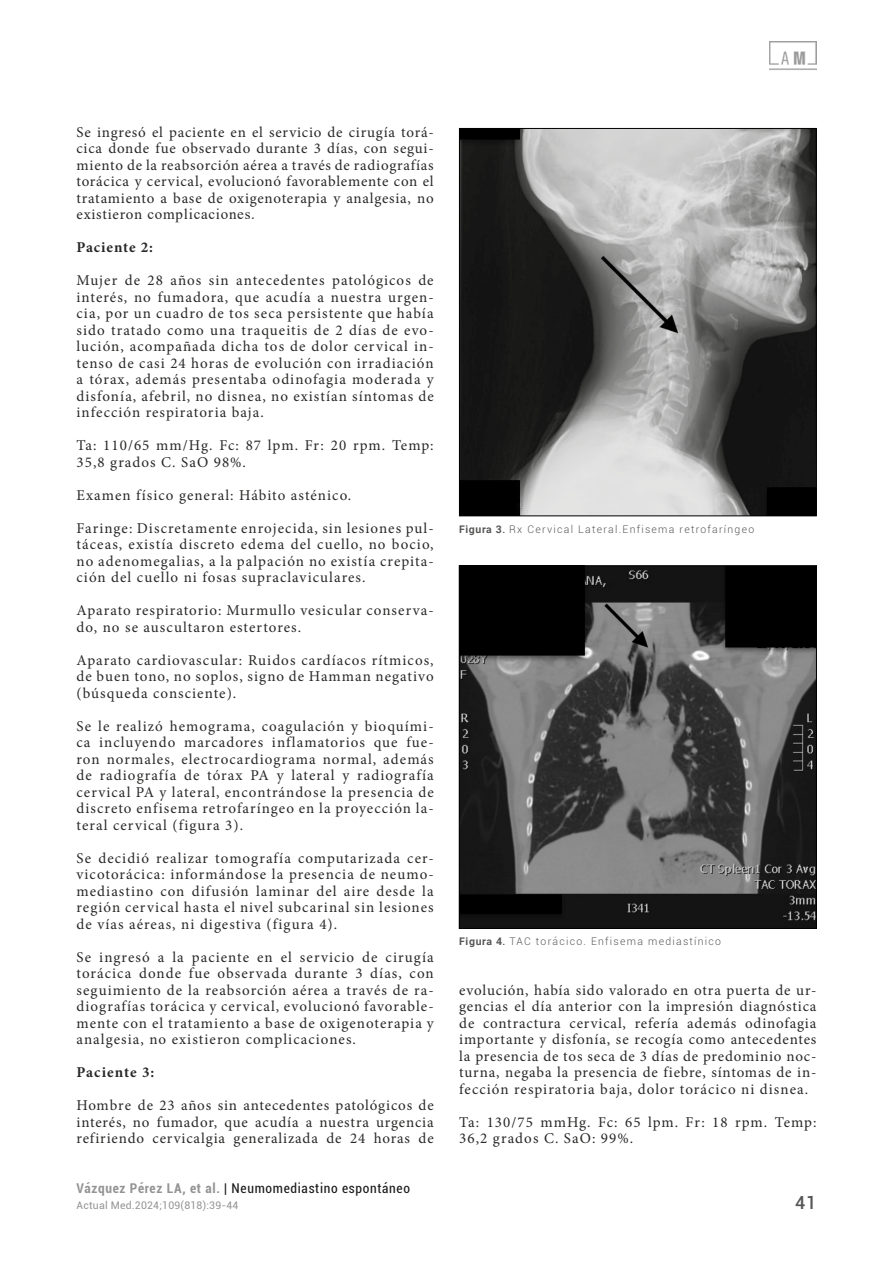
<style>
.page{position:relative;width:893px;height:1263px;background:#fff}
.page>*{position:absolute;margin:0;border:0;box-sizing:border-box;transform-origin:0 0}
.t1{font:500 18px "Roboto";color:#575756}
.AM{font:15px/16.5px "Minion Pro";letter-spacing:.065em;color:#282827;text-align:justify}
.AM-2{font:700 15px "Minion Pro";letter-spacing:.06em;color:#282827}
.t2{font:condensed 13.5px "Roboto";letter-spacing:.05em;color:#000}
.Abstract{font:300 10.5px "Roboto";letter-spacing:.12em;color:#575756}
.t3{font:10.5px "Roboto";letter-spacing:.02em;color:#878787}
.s1{font-family:"Times New Roman"}
.s2{font-weight:700}
.s3{font-weight:500}
.s4{font-weight:700;color:#878787}
</style>
<div class="page">
<img style="left:770px;top:41px;width:46px;height:29px">
<img style="left:461px;top:130px;width:353px;height:384px">
<div style="left:459px;top:128px;width:357px;height:388px;border:1px solid #000"></div>
<img style="left:461px;top:568px;width:354px;height:359px">
<div style="left:459px;top:566px;width:358px;height:363px;border:1px solid #000"></div>
<p class="AM" style="left:77px;top:124px;width:359px">Se ingresó el paciente en el servicio de cirugía torá&shy;cica donde fue observado durante 3 días, con segui&shy;miento de la reabsorción aérea a través de radiografías torácica y cervical, evolucionó favorablemente con el tratamiento a base de oxigenoterapia y analgesia, no existieron <span class="s1">complicaciones.</span></p>
<p class="AM-2" style="left:77px;top:237px;width:78px">Paciente 2:</p>
<p class="AM" style="left:77px;top:272px;width:359px">Mujer de 28 años sin antecedentes patológicos de interés, no fumadora, que acudía a nuestra urgen&shy;cia, por un cuadro de tos seca persistente que había sido tratado como una traqueitis de 2 días de evo&shy;lución, acompañada dicha tos de dolor cervical in&shy;tenso de casi 24 horas de evolución con irradiación a tórax, además presentaba odinofagia moderada y disfonía, afebril, no disnea, no existían síntomas de infección respiratoria baja.</p>
<p class="AM" style="left:77px;top:437px;width:359px">Ta: 110/65 mm/Hg. Fc: 87 lpm. Fr: 20 rpm. Temp:<br>35,8 grados C. SaO 98%.</p>
<p class="AM" style="left:77px;top:487px;width:276px">Examen físico general: Hábito asténico.</p>
<p class="AM" style="left:77px;top:520px;width:359px">Faringe: Discretamente enrojecida, sin lesiones pul&shy;táceas, existía discreto edema del cuello, no bocio, no adenomegalias, a la palpación no existía crepita&shy;ción del cuello ni fosas supraclaviculares.</p>
<p class="AM" style="left:77px;top:602px;width:359px">Aparato respiratorio: Murmullo vesicular conserva&shy;do, no se auscultaron estertores.</p>
<p class="AM" style="left:77px;top:652px;width:359px">Aparato cardiovascular: Ruidos cardíacos rítmicos, de buen tono, no soplos, signo de Hamman negativo (búsqueda consciente).</p>
<p class="AM" style="left:77px;top:718px;width:359px">Se le realizó hemograma, coagulación y bioquími&shy;ca incluyendo marcadores inflamatorios que fue&shy;ron normales, electrocardiograma normal, además de radiografía de tórax PA y lateral y radiografía cervical PA y lateral, encontrándose la presencia de discreto enfisema retrofaríngeo en la proyección la&shy;teral cervical (figura 3).</p>
<p class="AM" style="left:77px;top:850px;width:359px">Se decidió realizar tomografía computarizada cer&shy;vicotorácica: informándose la presencia de neumo&shy;mediastino con difusión laminar del aire desde la región cervical hasta el nivel subcarinal sin lesiones de vías aéreas, ni digestiva (figura 4).</p>
<p class="AM" style="left:77px;top:949px;width:359px">Se ingresó a la paciente en el servicio de cirugía torácica donde fue observada durante 3 días, con seguimiento de la reabsorción aérea a través de ra&shy;diografías torácica y cervical, evolucionó favorable&shy;mente con el tratamiento a base de oxigenoterapia y analgesia, no existieron complicaciones.</p>
<p class="AM-2" style="left:77px;top:1062px;width:79px">Paciente 3:</p>
<p class="AM" style="left:77px;top:1097px;width:359px">Hombre de 23 años sin antecedentes patológicos de interés, no fumador, que acudía a nuestra urgencia refiriendo cervicalgia generalizada de 24 horas de</p>
<p class="Abstract" style="left:459px;top:521px;width:297px"><span class="s2">Figura 3</span><span class="s3">.</span> Rx Cervical Lateral.Enfisema retrofaríngeo</p>
<p class="Abstract" style="left:459px;top:934px;width:263px"><span class="s2">Figura 4</span><span class="s3">.</span> TAC torácico. Enfisema mediastínico</p>
<p class="AM" style="left:459px;top:982px;width:359px">evolución, había sido valorado en otra puerta de ur&shy;gencias el día anterior con la impresión diagnóstica de contractura cervical, refería además odinofagia importante y disfonía, se recogía como antecedentes la presencia de tos seca de 3 días de predominio noc&shy;turna, negaba la presencia de fiebre, síntomas de in&shy;fección respiratoria baja, dolor torácico ni disnea.</p>
<p class="AM" style="left:459px;top:1114px;width:359px">Ta: 130/75 mmHg. Fc: 65 lpm. Fr: 18 rpm. Temp:<br>36,2 grados C. SaO: 99%.</p>
<p class="t2" style="left:77px;top:1178px;width:335px"><span class="s4">Vázquez Pérez LA, et al.</span> | Neumomediastino espontáneo</p>
<p class="t3" style="left:77px;top:1198px;width:163px">Actual Med.2024;109(818):39-44</p>
<p class="t1" style="left:795px;top:1190px;width:23px">41</p>
</div>
